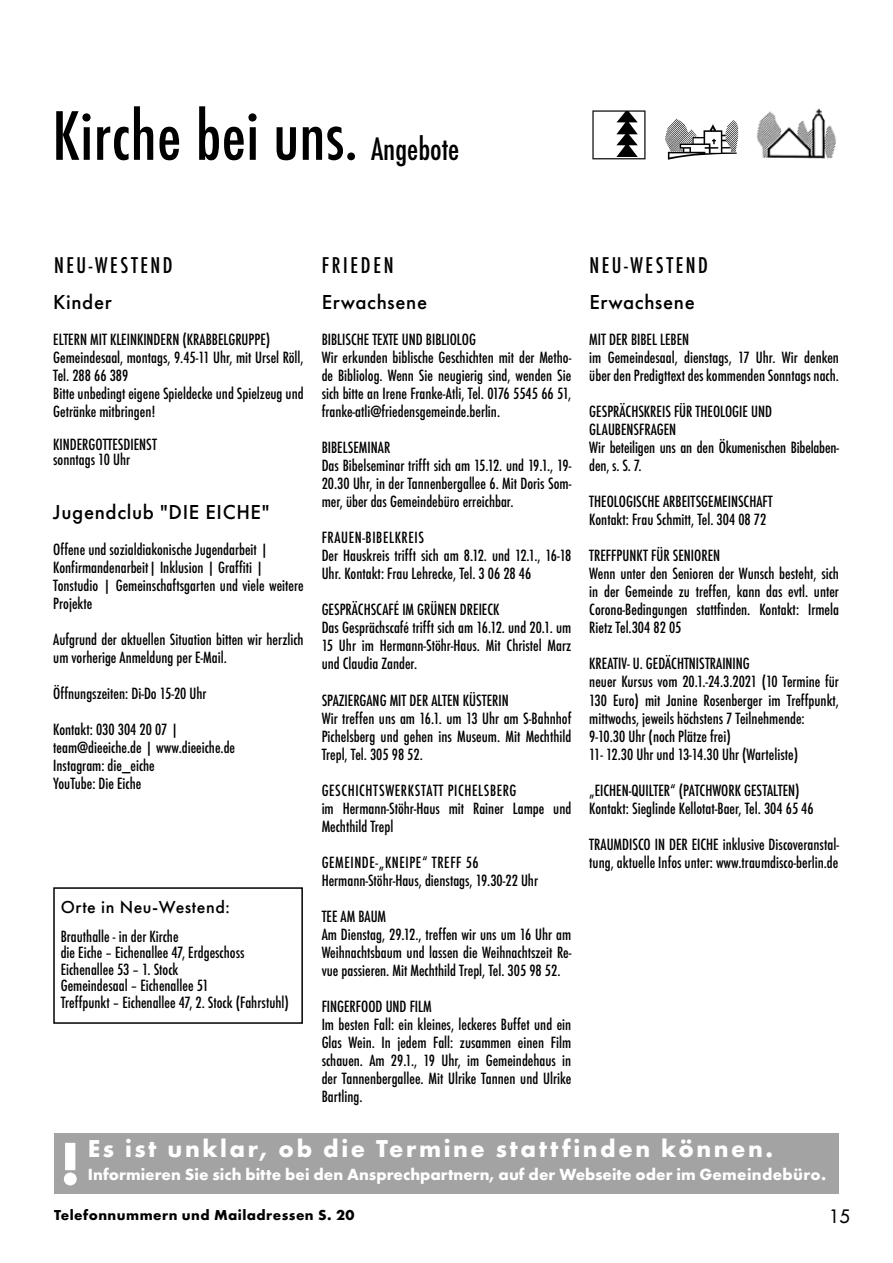
<style>
.page{position:relative;width:893px;height:1263px;background:#fff}
.page>*{position:absolute;margin:0;border:0;box-sizing:border-box;transform-origin:0 0}
.t1{font:500 condensed 64.5px "Futura";letter-spacing:.01em;color:#000}
.t2{font:700 62.1px "Futura PT";color:#fff}
.t3{font:700 25.35px "Futura PT";letter-spacing:.1em;color:#fff}
.t4{font:500 21px "Futura PT";letter-spacing:.03em;color:#000}
.t5{font:500 condensed 21px "Futura";letter-spacing:.12em;color:#000}
.t6{font:500 18px "Futura PT";letter-spacing:.03em;color:#000}
.t7{font:18px "Futura";color:#000}
.t8{font:700 16.8px "Futura PT";color:#fff}
.t9{font:500 condensed 15px/18px "Futura";color:#000}
.t10{font:700 15px "Futura PT";letter-spacing:.03em;color:#000}
.s1{font-size:30px}
</style>
<div class="page">
<svg style="left:665px;top:119px;width:73px;height:41px"></svg>
<svg style="left:592px;top:110px;width:53px;height:49px"></svg>
<img style="left:756px;top:108px;width:80px;height:51px">
<div style="left:53px;top:887px;width:250px;height:137px;border:2px solid #000"></div>
<div style="left:54px;top:1133px;width:785px;height:60px;background:#a3a3a3"></div>
<h1 class="t1" style="left:52px;top:95px;width:408px">Kirche bei uns. <span class="s1">Angebote</span></h1>
<h3 class="t5" style="left:54px;top:251px;width:120px">NEU-WESTEND</h3>
<h3 class="t4" style="left:53px;top:289px;width:60px">Kinder</h3>
<p class="t9" style="left:53px;top:331px;width:252px">ELTERN MIT KLEINKINDERN (KRABBELGRUPPE)<br>Gemeindesaal, montags, 9.45-11 Uhr, mit Ursel Röll, Tel. 288 66 389<br>Bitte unbedingt eigene Spieldecke und Spielzeug und Getränke mitbringen!</p>
<p class="t9" style="left:53px;top:437px;width:105px;line-height:15px">KINDERGOTTESDIENST sonntags 10 Uhr</p>
<h3 class="t4" style="left:53px;top:499px;width:218px">Jugendclub "DIE EICHE"</h3>
<p class="t9" style="left:53px;top:541px;width:252px">Offene und sozialdiakonische Jugendarbeit | Konfirmandenarbeit| Inklusion | Graffiti | Tonstudio | Gemeinschaftsgarten und viele weitere Projekte</p>
<p class="t9" style="left:53px;top:631px;width:252px">Aufgrund der aktuellen Situation bitten wir herzlich um vorherige Anmeldung per E-Mail.</p>
<p class="t9" style="left:53px;top:685px;width:155px">Öffnungszeiten: Di-Do 15-20 Uhr</p>
<p class="t9" style="left:53px;top:721px;width:183px">Kontakt: 030 304 20 07 | team@dieeiche.de | www.dieeiche.de<br>Instagram: die_eiche<br>YouTube: Die Eiche</p>
<p class="t6" style="left:61px;top:896px;width:171px">Orte in Neu-Westend:</p>
<p class="t9" style="left:61px;top:928px;width:230px;line-height:16.5px">Brauthalle - in der Kirche<br>die Eiche – Eichenallee 47, Erdgeschoss Eichenallee 53 – 1. Stock<br>Gemeindesaal – Eichenallee 51<br>Treffpunkt – Eichenallee 47, 2. Stock (Fahrstuhl)</p>
<h3 class="t5" style="left:322px;top:251px;width:73px">FRIEDEN</h3>
<h3 class="t5" style="left:589px;top:251px;width:120px">NEU-WESTEND</h3>
<h3 class="t4" style="left:589px;top:290px;width:107px">Erwachsene</h3>
<p class="t9" style="left:589px;top:331px;width:251px">MIT DER BIBEL LEBEN<br>im Gemeindesaal, dienstags, 17 Uhr. Wir denken über den Predigttext des kommenden Sonntags nach.</p>
<p class="t9" style="left:589px;top:403px;width:251px">GESPRÄCHSKREIS FÜR THEOLOGIE UND<br>GLAUBENSFRAGEN<br>Wir beteiligen uns an den Ökumenischen Bibelaben&shy;den, s. S. 7.</p>
<p class="t9" style="left:589px;top:493px;width:185px">THEOLOGISCHE ARBEITSGEMEINSCHAFT<br>Kontakt: Frau Schmitt, Tel. 304 08 72</p>
<p class="t9" style="left:589px;top:547px;width:251px">TREFFPUNKT FÜR SENIOREN<br>Wenn unter den Senioren der Wunsch besteht, sich in der Gemeinde zu treffen, kann das evtl. unter Corona-Bedingungen stattfinden. Kontakt: Irmela Rietz Tel.304 82 05</p>
<p class="t9" style="left:589px;top:655px;width:251px">KREATIV- U. GEDÄCHTNISTRAINING<br>neuer Kursus vom 20.1.-24.3.2021 (10 Termine für 130 Euro) mit Janine Rosenberger im Treffpunkt, mittwochs, jeweils höchstens 7 Teilnehmende:<br>9-10.30 Uhr (noch Plätze frei)<br>11- 12.30 Uhr und 13-14.30 Uhr (Warteliste)</p>
<p class="t9" style="left:589px;top:781px;width:226px">„EICHEN-QUILTER“ (PATCHWORK GESTALTEN)<br>Kontakt: Sieglinde Kellotat-Baer, Tel. 304 65 46</p>
<p class="t9" style="left:589px;top:835px;width:251px">TRAUMDISCO IN DER EICHE inklusive Discoveranstal&shy;tung, aktuelle Infos unter: www.traumdisco-berlin.de</p>
<h3 class="t4" style="left:322px;top:290px;width:107px">Erwachsene</h3>
<p class="t9" style="left:322px;top:331px;width:251px">BIBLISCHE TEXTE UND BIBLIOLOG<br>Wir erkunden biblische Geschichten mit der Metho&shy;de Bibliolog. Wenn Sie neugierig sind, wenden Sie sich bitte an Irene Franke-Atli, Tel. 0176 5545 66 51, franke-atli@friedensgemeinde.berlin.</p>
<p class="t9" style="left:322px;top:439px;width:251px">BIBELSEMINAR<br>Das Bibelseminar trifft sich am 15.12. und 19.1., 19- 20.30 Uhr, in der Tannenbergallee 6. Mit Doris Som&shy;mer, über das Gemeindebüro erreichbar.</p>
<p class="t9" style="left:322px;top:529px;width:251px">FRAUEN-BIBELKREIS<br>Der Hauskreis trifft sich am 8.12. und 12.1., 16-18<br>Uhr. Kontakt: Frau Lehrecke, Tel. 3 06 28 46</p>
<p class="t9" style="left:322px;top:601px;width:251px">GESPRÄCHSCAFÉ IM GRÜNEN DREIECK<br>Das Gesprächscafé trifft sich am 16.12. und 20.1. um 15 Uhr im Hermann-Stöhr-Haus. Mit Christel Marz und Claudia Zander.</p>
<p class="t9" style="left:322px;top:691px;width:251px">SPAZIERGANG MIT DER ALTEN KÜSTERIN<br>Wir treffen uns am 16.1. um 13 Uhr am S-Bahnhof Pichelsberg und gehen ins Museum. Mit Mechthild Trepl, Tel. 305 98 52.</p>
<p class="t9" style="left:322px;top:781px;width:251px">GESCHICHTSWERKSTATT PICHELSBERG<br>im Hermann-Stöhr-Haus mit Rainer Lampe und<br>Mechthild Trepl</p>
<p class="t9" style="left:322px;top:853px;width:218px">GEMEINDE-„KNEIPE“ TREFF 56<br>Hermann-Stöhr-Haus, dienstags, 19.30-22 Uhr</p>
<p class="t9" style="left:322px;top:907px;width:251px">TEE AM BAUM<br>Am Dienstag, 29.12., treffen wir uns um 16 Uhr am Weihnachtsbaum und lassen die Weihnachtszeit Re&shy;vue passieren. Mit Mechthild Trepl, Tel. 305 98 52.</p>
<p class="t9" style="left:322px;top:997px;width:251px">FINGERFOOD UND FILM<br>Im besten Fall: ein kleines, leckeres Buffet und ein Glas Wein. In jedem Fall: zusammen einen Film schauen. Am 29.1., 19 Uhr, im Gemeindehaus in der Tannenbergallee. Mit Ulrike Tannen und Ulrike Bartling.</p>
<h2 class="t2" style="left:60px;top:1123px;width:23px">!</h2>
<h3 class="t3" style="left:88px;top:1132px;width:687px">Es ist unklar, ob die Termine stattfinden können.</h3>
<p class="t8" style="left:88px;top:1163px;width:740px">Informieren Sie sich bitte bei den Ansprechpartnern, auf der Webseite oder im Gemeindebüro.</p>
<p class="t10" style="left:54px;top:1206px;width:302px">Telefonnummern und Mailadressen S. 20</p>
<p class="t7" style="left:829px;top:1205px;width:22px">15</p>
</div>
